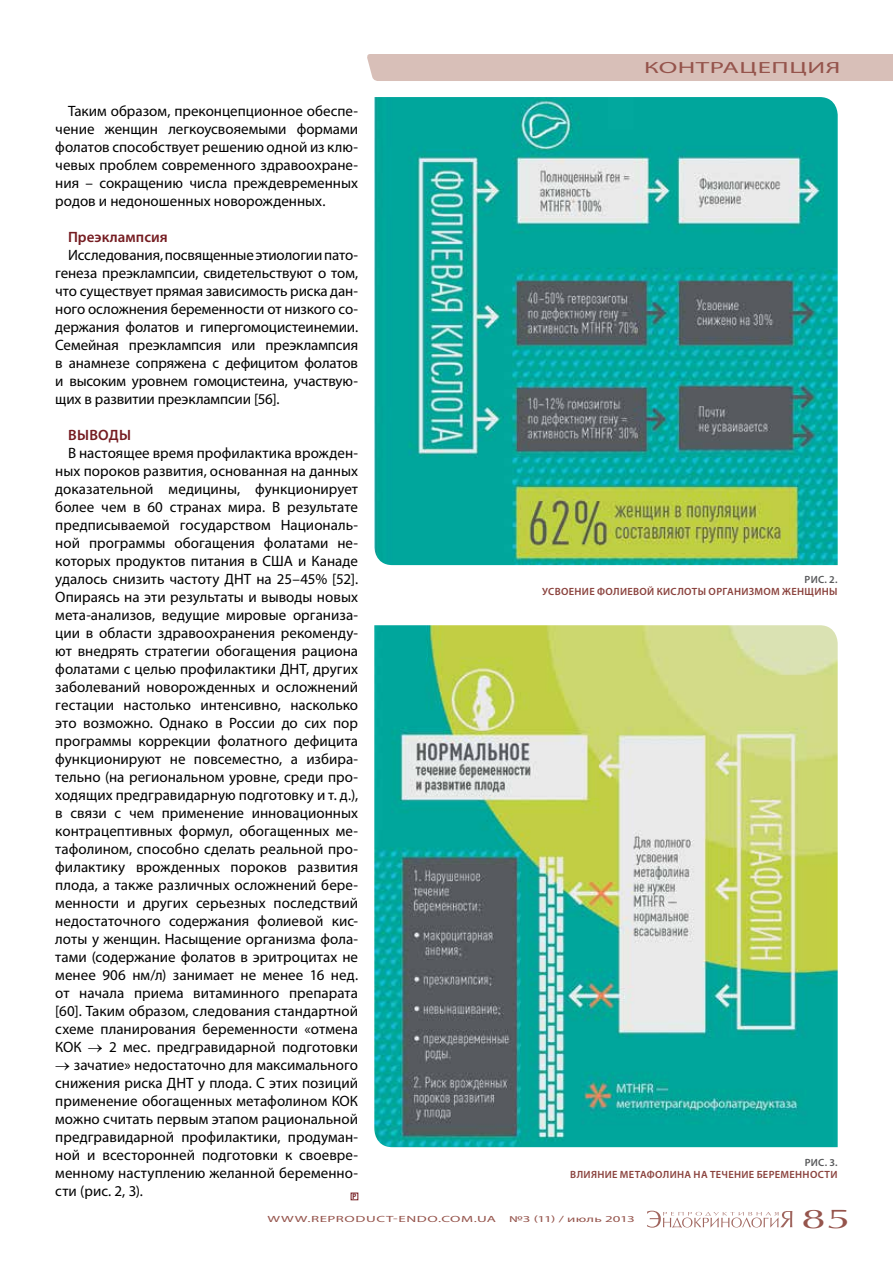
<style>
.page{position:relative;width:893px;height:1263px;background:#fff}
.page>*{position:absolute;margin:0;border:0;box-sizing:border-box;transform-origin:0 0}
.t1{font:27px "AG Opus High Resolution";color:#95544c;scale:1.67 1}
.t2{font:16.2px "Myriad Pro";letter-spacing:.02em;color:#95544c;scale:1.67 1}
.t3{font:15px/18px "Myriad Pro";color:#000;text-align:justify}
.t4{font:600 15px "Myriad Pro";letter-spacing:.005em;color:#751c21}
.t5{font:600 10.5px "Myriad Pro";letter-spacing:.03em;color:#8a423d}
.t6{font:600 10.5px "Myriad Pro";color:#58595b}
.t7{font:9px "Myriad Pro";letter-spacing:.03em;color:#95544c;scale:1.67 1}
.t8{font:9px "Myriad Pro";letter-spacing:.005em;color:#95544c;scale:1.67 1}
.t9{font:700 7.5px "Helios Cond";color:#751c21}
</style>
<div class="page">
<svg style="left:647px;top:1211px;width:145px;height:17px"></svg>
<div style="left:367px;top:54px;width:526px;height:27px;background:#d8bfb8"></div>
<img style="left:374px;top:97px;width:464px;height:468px">
<img style="left:374px;top:625px;width:464px;height:522px">
<p class="t3" style="left:55px;top:102px;width:304px;text-indent:13px">ТАКИМ ОБРАЗОМ, ПРЕКОНЦЕПЦИОННОЕ ОБЕСПЕ-ЧЕНИЕ ЖЕНЩИН ЛЕГКОУСВОЯЕМЫМИ ФОРМАМИ ФОЛАТОВ СПОСОБСТВУЕТ РЕШЕНИЮ ОДНОЙ ИЗ КЛЮ-ЧЕВЫХ ПРОБЛЕМ СОВРЕМЕННОГО ЗДРАВООХРАНЕ-НИЯ – СОКРАЩЕНИЮ ЧИСЛА ПРЕЖДЕВРЕМЕННЫХ РОДОВ И НЕДОНОШЕННЫХ НОВОРОЖДЕННЫХ.</p>
<p class="t4" style="left:68px;top:227px;width:101px">Преэклампсия</p>
<p class="t3" style="left:55px;top:246px;width:304px;text-indent:13px">ИССЛЕДОВАНИЯ, ПОСВЯЩЕННЫЕ ЭТИОЛОГИИ ПАТО-ГЕНЕЗА ПРЕЭКЛАМПСИИ, СВИДЕТЕЛЬСТВУЮТ О ТОМ, ЧТО СУЩЕСТВУЕТ ПРЯМАЯ ЗАВИСИМОСТЬ РИСКА ДАН-НОГО ОСЛОЖНЕНИЯ БЕРЕМЕННОСТИ ОТ НИЗКОГО СО-ДЕРЖАНИЯ ФОЛАТОВ И ГИПЕРГОМОЦИСТЕИНЕМИИ.<br>СЕМЕЙНАЯ ПРЕЭКЛАМПСИЯ ИЛИ ПРЕЭКЛАМПСИЯ В АНАМНЕЗЕ СОПРЯЖЕНА С ДЕФИЦИТОМ ФОЛАТОВ И ВЫСОКИМ УРОВНЕМ ГОМОЦИСТЕИНА, УЧАСТВУЮ-ЩИХ В РАЗВИТИИ ПРЕЭКЛАМПСИИ [56].</p>
<p class="t4" style="left:68px;top:425px;width:65px">ВЫВОДЫ</p>
<p class="t3" style="left:55px;top:444px;width:304px;text-indent:13px">В НАСТОЯЩЕЕ ВРЕМЯ ПРОФИЛАКТИКА ВРОЖДЕН-НЫХ ПОРОКОВ РАЗВИТИЯ, ОСНОВАННАЯ НА ДАННЫХ ДОКАЗАТЕЛЬНОЙ МЕДИЦИНЫ, ФУНКЦИОНИРУЕТ БОЛЕЕ ЧЕМ В 60 СТРАНАХ МИРА. В РЕЗУЛЬТАТЕ ПРЕДПИСЫВАЕМОЙ ГОСУДАРСТВОМ НАЦИОНАЛЬ-НОЙ ПРОГРАММЫ ОБОГАЩЕНИЯ ФОЛАТАМИ НЕ-КОТОРЫХ ПРОДУКТОВ ПИТАНИЯ В США И КАНАДЕ УДАЛОСЬ СНИЗИТЬ ЧАСТОТУ ДНТ НА 25–45% [52].<br>ОПИРАЯСЬ НА ЭТИ РЕЗУЛЬТАТЫ И ВЫВОДЫ НОВЫХ МЕТА-АНАЛИЗОВ, ВЕДУЩИЕ МИРОВЫЕ ОРГАНИЗА-ЦИИ В ОБЛАСТИ ЗДРАВООХРАНЕНИЯ РЕКОМЕНДУ-ЮТ ВНЕДРЯТЬ СТРАТЕГИИ ОБОГАЩЕНИЯ РАЦИОНА ФОЛАТАМИ С ЦЕЛЬЮ ПРОФИЛАКТИКИ ДНТ, ДРУГИХ ЗАБОЛЕВАНИЙ НОВОРОЖДЕННЫХ И ОСЛОЖНЕНИЙ ГЕСТАЦИИ НАСТОЛЬКО ИНТЕНСИВНО, НАСКОЛЬКО ЭТО ВОЗМОЖНО. ОДНАКО В РОССИИ ДО СИХ ПОР ПРОГРАММЫ КОРРЕКЦИИ ФОЛАТНОГО ДЕФИЦИТА ФУНКЦИОНИРУЮТ НЕ ПОВСЕМЕСТНО, А ИЗБИРА-ТЕЛЬНО (НА РЕГИОНАЛЬНОМ УРОВНЕ, СРЕДИ ПРО-ХОДЯЩИХ ПРЕДГРАВИДАРНУЮ ПОДГОТОВКУ И Т. Д.), В СВЯЗИ С ЧЕМ ПРИМЕНЕНИЕ ИННОВАЦИОННЫХ КОНТРАЦЕПТИВНЫХ ФОРМУЛ, ОБОГАЩЕННЫХ МЕ-ТАФОЛИНОМ, СПОСОБНО СДЕЛАТЬ РЕАЛЬНОЙ ПРО-ФИЛАКТИКУ ВРОЖДЕННЫХ ПОРОКОВ РАЗВИТИЯ ПЛОДА, А ТАКЖЕ РАЗЛИЧНЫХ ОСЛОЖНЕНИЙ БЕРЕ-МЕННОСТИ И ДРУГИХ СЕРЬЕЗНЫХ ПОСЛЕДСТВИЙ НЕДОСТАТОЧНОГО СОДЕРЖАНИЯ ФОЛИЕВОЙ КИС-ЛОТЫ У ЖЕНЩИН. НАСЫЩЕНИЕ ОРГАНИЗМА ФОЛА-ТАМИ (СОДЕРЖАНИЕ ФОЛАТОВ В ЭРИТРОЦИТАХ НЕ МЕНЕЕ 906 НМ/Л) ЗАНИМАЕТ НЕ МЕНЕЕ 16 НЕД.<br>ОТ НАЧАЛА ПРИЕМА ВИТАМИННОГО ПРЕПАРАТА [60]. ТАКИМ ОБРАЗОМ, СЛЕДОВАНИЯ СТАНДАРТНОЙ СХЕМЕ ПЛАНИРОВАНИЯ БЕРЕМЕННОСТИ «ОТМЕНА КОК → 2 МЕС. ПРЕДГРАВИДАРНОЙ ПОДГОТОВКИ</p>
<p class="t3" style="left:55px;top:1056px;width:304px">→ ЗАЧАТИЕ» НЕДОСТАТОЧНО ДЛЯ МАКСИМАЛЬНОГО СНИЖЕНИЯ РИСКА ДНТ У ПЛОДА. С ЭТИХ ПОЗИЦИЙ ПРИМЕНЕНИЕ ОБОГАЩЕННЫХ МЕТАФОЛИНОМ КОК МОЖНО СЧИТАТЬ ПЕРВЫМ ЭТАПОМ РАЦИОНАЛЬНОЙ ПРЕДГРАВИДАРНОЙ ПРОФИЛАКТИКИ, ПРОДУМАН-НОЙ И ВСЕСТОРОННЕЙ ПОДГОТОВКИ К СВОЕВРЕ-МЕННОМУ НАСТУПЛЕНИЮ ЖЕЛАННОЙ БЕРЕМЕННО-СТИ (РИС. 2, 3).</p>
<p class="t9" style="left:352px;top:1192px;width:5px">Р</p>
<p class="t2" style="left:644px;top:58px;width:119px">КОНТРАЦЕПЦИЯ</p>
<p class="t6" style="left:804px;top:573px;width:8px">рис</p>
<p class="t6" style="left:825px;top:573px;width:15px">. 2.</p>
<p class="t5" style="left:542px;top:585px;width:8px">Усвоение</p>
<p class="t5" style="left:597px;top:585px;width:9px">фолиево</p>
<p class="t5" style="left:647px;top:585px;width:18px">й кислоты</p>
<p class="t5" style="left:709px;top:585px;width:8px">органи</p>
<p class="t5" style="left:749px;top:585px;width:15px">змом</p>
<p class="t5" style="left:782px;top:585px;width:41px">жен щины</p>
<p class="t6" style="left:805px;top:1156px;width:8px">рис</p>
<p class="t6" style="left:825px;top:1156px;width:14px">. 3.</p>
<p class="t5" style="left:570px;top:1168px;width:8px">влияние</p>
<p class="t5" style="left:620px;top:1168px;width:9px">метафолина</p>
<p class="t5" style="left:694px;top:1168px;width:42px">на течение</p>
<p class="t5" style="left:757px;top:1168px;width:8px">беременности</p>
<p class="t7" style="left:267px;top:1213px;width:138px">WWW.REPRODUCT-ENDO.COM.UA</p>
<p class="t8" style="left:509px;top:1213px;width:77px">№3 (11) / ИЮЛЬ 2013</p>
<h1 class="t1" style="left:801px;top:1203px;width:31px">85</h1>
</div>
